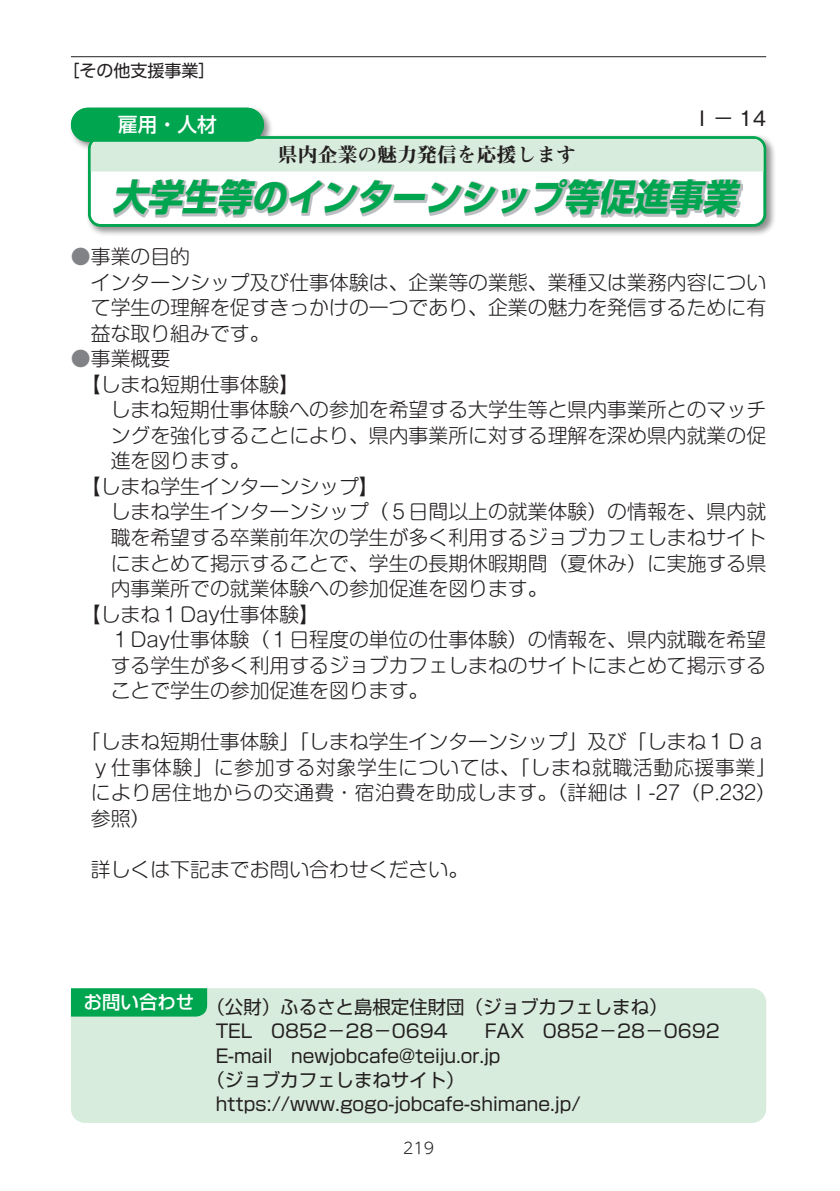
<style>
.page{position:relative;width:840px;height:1191px;background:#fff}
.page>*{position:absolute;margin:0;border:0;box-sizing:border-box;transform-origin:0 0}
.t1{font:italic 700 36.8px "Shin Go Pro";color:#00a54f;scale:.94 1}
.t2{font:500 21.2px "Gothic BBB Pro";color:#231f20}
.t3{font:300 19.8px/25.6px "Shin M Go Pro";color:#231f20}
.t4{font:300 19.8px/25.6px "Shin M Go Pro";letter-spacing:.025em;color:#231f20}
.t5{font:19.8px "Midashi Min Pro MA31";color:#231f20}
.t6{font:500 19.8px "Shin Go Pro";color:#fff}
.t7{font:18.4px "Shin Go Pro";color:#231f20}
.t8{font:17px "UD Shin Go Pro";color:#231f20}
.t9{font:300 15.6px "UD Shin M Go Pro";color:#231f20}
.s1{color:#808285}
</style>
<div class="page">
<div style="left:71px;top:988px;width:694px;height:135px;background:#d8ecdd;border-radius:14px"></div>
<div style="left:71px;top:988px;width:136px;height:28px;background:#00a54f"></div>
<hr style="left:71px;top:56px;width:694px;height:1px;background:#231f20">
<div style="left:69px;top:105px;width:204px;height:47px;background:#231f20;opacity:.5"></div>
<div style="left:86px;top:134px;width:689px;height:103px;background:#231f20;opacity:.5"></div>
<div style="left:89px;top:137px;width:675px;height:88px;background:#fff;border-radius:11px"></div>
<div style="left:88px;top:136px;width:677px;height:91px;border:3px solid #00a54f;border-radius:11px"></div>
<div style="left:91px;top:139px;width:672px;height:32px;background:#d8ecdd"></div>
<svg style="left:113px;top:179px;width:629px;height:38px;fill:#bcbdc0"></svg>
<div style="left:71px;top:108px;width:193px;height:34px;background:#00a54f;border-radius:17px"></div>
<p class="t8" style="left:62px;top:57px;width:155px">［その他支援事業］</p>
<p class="t6" style="left:118px;top:108px;width:101px">雇用・人材</p>
<p class="t2" style="left:691px;top:101px;width:76px">Ｉ− 14</p>
<p class="t5" style="left:278px;top:140px;width:299px">県内企業の魅力発信を応援します</p>
<h1 class="t1" style="left:112px;top:168px;width:674px">大学生等のインターンシップ等促進事業</h1>
<p class="t3" style="left:91px;top:241px;width:676px;text-indent:-20px"><span class="s1">●</span>事業の目的<br>インターンシップ及び仕事体験は、企業等の業態、業種又は業務内容について学生の理解を促すきっかけの一つであり、企業の魅力を発信するために有益な取り組みです。</p>
<p class="t3" style="left:71px;top:344px;width:101px"><span class="s1">●</span>事業概要</p>
<p class="t3" style="left:81px;top:369px;width:220px">【しまね短期仕事体験】</p>
<p class="t3" style="left:111px;top:395px;width:656px">しまね短期仕事体験への参加を希望する大学生等と県内事業所とのマッチ</p>
<p class="t3" style="left:111px;top:420px;width:656px">ングを強化することにより、県内事業所に対する理解を深め県内就業の促</p>
<p class="t3" style="left:111px;top:446px;width:140px">進を図ります。</p>
<p class="t3" style="left:81px;top:471px;width:299px">【しまね学生インターンシップ】</p>
<p class="t3" style="left:111px;top:497px;width:656px">しまね学生インターンシップ（５日間以上の就業体験）の情報を、県内就</p>
<p class="t3" style="left:111px;top:522px;width:656px">職を希望する卒業前年次の学生が多く利用するジョブカフェしまねサイト</p>
<p class="t3" style="left:111px;top:548px;width:656px">にまとめて掲示することで、学生の長期休暇期間（夏休み）に実施する県</p>
<p class="t3" style="left:111px;top:573px;width:438px">内事業所での就業体験への参加促進を図ります。</p>
<p class="t3" style="left:81px;top:599px;width:240px">【しまね１Day仕事体験】</p>
<p class="t3" style="left:111px;top:624px;width:656px">１Day仕事体験（１日程度の単位の仕事体験）の情報を、県内就職を希望</p>
<p class="t3" style="left:111px;top:650px;width:656px">する学生が多く利用するジョブカフェしまねのサイトにまとめて掲示する</p>
<p class="t3" style="left:111px;top:675px;width:319px">ことで学生の参加促進を図ります。</p>
<p class="t4" style="left:91px;top:726px;width:686px;text-indent:-10px">「しまね短期仕事体験」「しまね学生インターンシップ」及び「しまね１Ｄａｙ仕事体験」に参加する対象学生については、「しまね就職活動応援事業」により居住地からの交通費・宿泊費を助成します。（詳細はＩ-27（P.232）参照）</p>
<p class="t3" style="left:71px;top:854px;width:398px">　詳しくは下記までお問い合わせください。</p>
<p class="t7" style="left:84px;top:992px;width:585px"><sup>お問い合わせ</sup> （公財）ふるさと島根定住財団（ジョブカフェしまね）</p>
<p class="t7" style="left:215px;top:1016px;width:505px">TEL　0852－28－0694　　FAX　0852－28－0692</p>
<p class="t7" style="left:215px;top:1040px;width:286px">E-mail　newjobcafe@teiju.or.jp</p>
<p class="t7" style="left:206px;top:1064px;width:259px">（ジョブカフェしまねサイト）</p>
<p class="t7" style="left:215px;top:1088px;width:366px">https://www.gogo-jobcafe-shimane.jp/</p>
<p class="t9" style="left:403px;top:1135px;width:32px">219</p>
</div>
